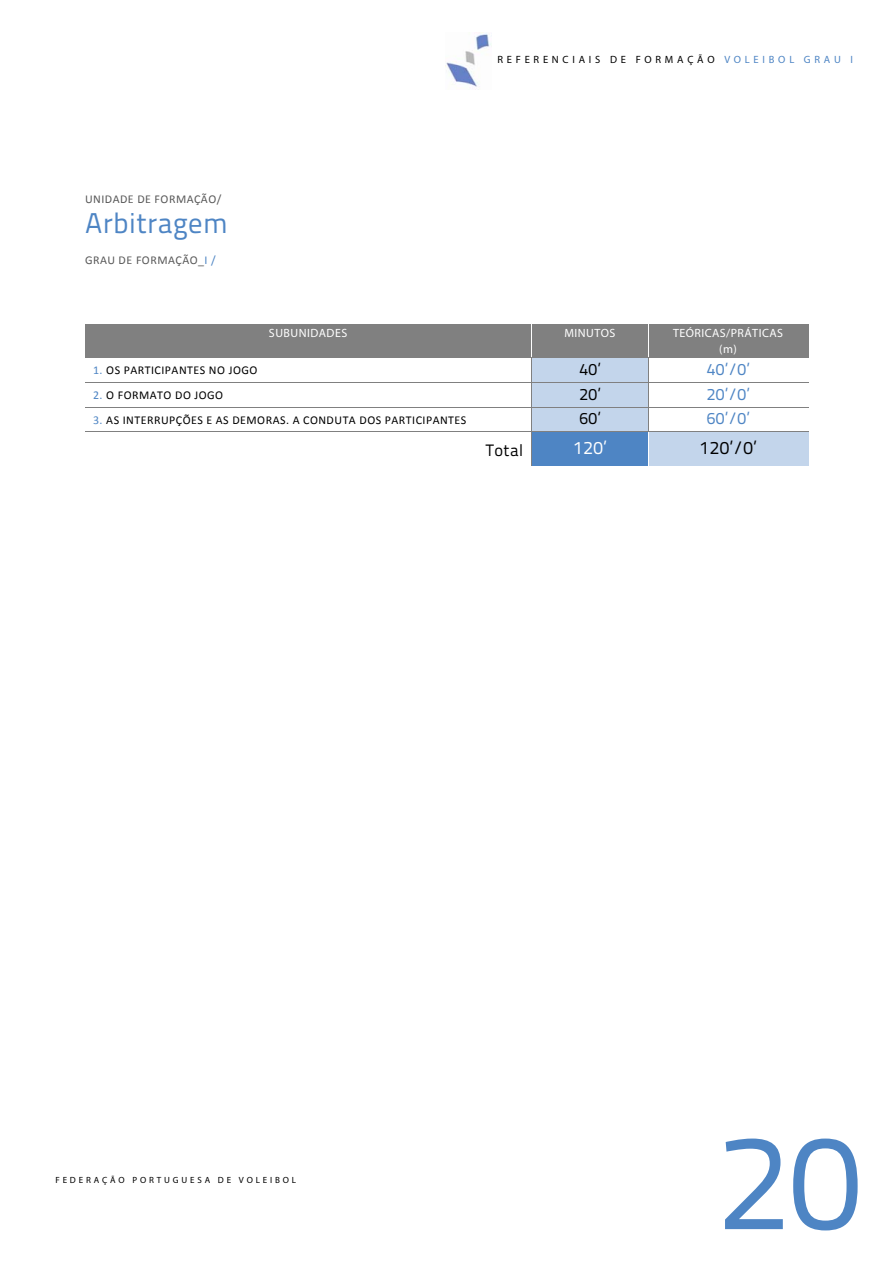
<style>
.page{position:relative;width:893px;height:1263px;background:#fff}
.page>*{position:absolute;margin:0;border:0;box-sizing:border-box;transform-origin:0 0}
.t1{font:135px "Titillium Text 14 L 400 wt";color:#4e85c4}
.t2{font:28.5px "Titillium Text 14 L 400 wt";letter-spacing:.015em;color:#4e85c4}
.t3{font:18px "Titillium Text 14 L 400 wt";color:#000}
.t4{font:18px "Titillium Text 14 L 400 wt";color:#fff}
.t5{font:16.5px "Titillium Text 14 L 400 wt";color:#4e85c4}
.t6{font:16.5px "Titillium Text 14 L 400 wt";letter-spacing:.03em;color:#000}
.t7{font:12px "Calibri";letter-spacing:.04em;color:#000}
.t8{font:12px/15.9px "Myriad Pro";letter-spacing:.04em;color:#fff;text-align:center}
.t9{font:12px "Calibri";letter-spacing:.04em;color:#595959}
.t10{font:10.5px "Myriad Pro";letter-spacing:.35em;color:#000}
.t11{font:9px "Myriad Pro";letter-spacing:.32em;color:#000}
.s1{color:#4e85c4}
</style>
<div class="page">
<img style="left:446px;top:33px;width:46px;height:54px">
<div style="left:85px;top:324px;width:446px;height:33px;background:#808080"></div>
<div style="left:532px;top:324px;width:116px;height:33px;background:#808080"></div>
<div style="left:649px;top:324px;width:159px;height:33px;background:#808080"></div>
<div style="left:532px;top:358px;width:116px;height:24px;background:#c3d5eb"></div>
<hr style="left:85px;top:357px;width:723px;height:1px;background:#808080">
<div style="left:532px;top:383px;width:116px;height:24px;background:#c3d5eb"></div>
<hr style="left:85px;top:382px;width:723px;height:1px;background:#808080">
<div style="left:532px;top:408px;width:116px;height:24px;background:#c3d5eb"></div>
<hr style="left:85px;top:407px;width:723px;height:1px;background:#808080">
<svg style="left:531px;top:358px;width:1px;height:74px"></svg>
<svg style="left:648px;top:358px;width:1px;height:74px"></svg>
<div style="left:532px;top:432px;width:116px;height:34px;background:#4e85c4"></div>
<div style="left:649px;top:432px;width:159px;height:34px;background:#c3d5eb"></div>
<hr style="left:85px;top:432px;width:723px;height:1px;background:#808080">
<hr style="left:531px;top:432px;width:1px;height:34px;background:#808080">
<hr style="left:648px;top:432px;width:1px;height:34px;background:#fff">
<p class="t10" style="left:497px;top:56px;width:357px">REFERENCIAIS DE FORMAÇÃO <span class="s1">VOLEIBOL GRAU I</span></p>
<p class="t9" style="left:85px;top:194px;width:138px">UNIDADE DE FORMAÇÃO/</p>
<h2 class="t2" style="left:85px;top:212px;width:144px">Arbitragem</h2>
<p class="t9" style="left:85px;top:255px;width:132px">GRAU DE FORMAÇÃO_<span class="s1">I /</span></p>
<p class="t8" style="left:269px;top:326px;width:80px">SUBUNIDADES</p>
<p class="t8" style="left:564px;top:326px;width:53px">MINUTOS</p>
<p class="t8" style="left:673px;top:326px;width:112px">TEÓRICAS/PRÁTICAS (m)</p>
<p class="t7" style="left:93px;top:365px;width:166px"><span class="s1">1.</span> OS PARTICIPANTES NO JOGO</p>
<h3 class="t6" style="left:579px;top:363px;width:23px">40’</h3>
<h3 class="t5" style="left:707px;top:363px;width:44px">40’/0’</h3>
<p class="t7" style="left:93px;top:390px;width:131px"><span class="s1">2.</span> O FORMATO DO JOGO</p>
<h3 class="t6" style="left:579px;top:388px;width:23px">20’</h3>
<h3 class="t5" style="left:707px;top:388px;width:44px">20’/0’</h3>
<p class="t7" style="left:93px;top:415px;width:375px"><span class="s1">3.</span> AS INTERRUPÇÕES E AS DEMORAS. A CONDUTA DOS PARTICIPANTES</p>
<h3 class="t6" style="left:579px;top:413px;width:23px">60’</h3>
<h3 class="t5" style="left:707px;top:413px;width:44px">60’/0’</h3>
<h3 class="t6" style="left:486px;top:444px;width:39px">Total</h3>
<h3 class="t4" style="left:573px;top:441px;width:35px">120’</h3>
<h3 class="t3" style="left:700px;top:441px;width:58px">120’/0’</h3>
<p class="t11" style="left:55px;top:1177px;width:242px">FEDERAÇÃO PORTUGUESA DE VOLEIBOL</p>
<h1 class="t1" style="left:718px;top:1134px;width:145px">20</h1>
</div>
